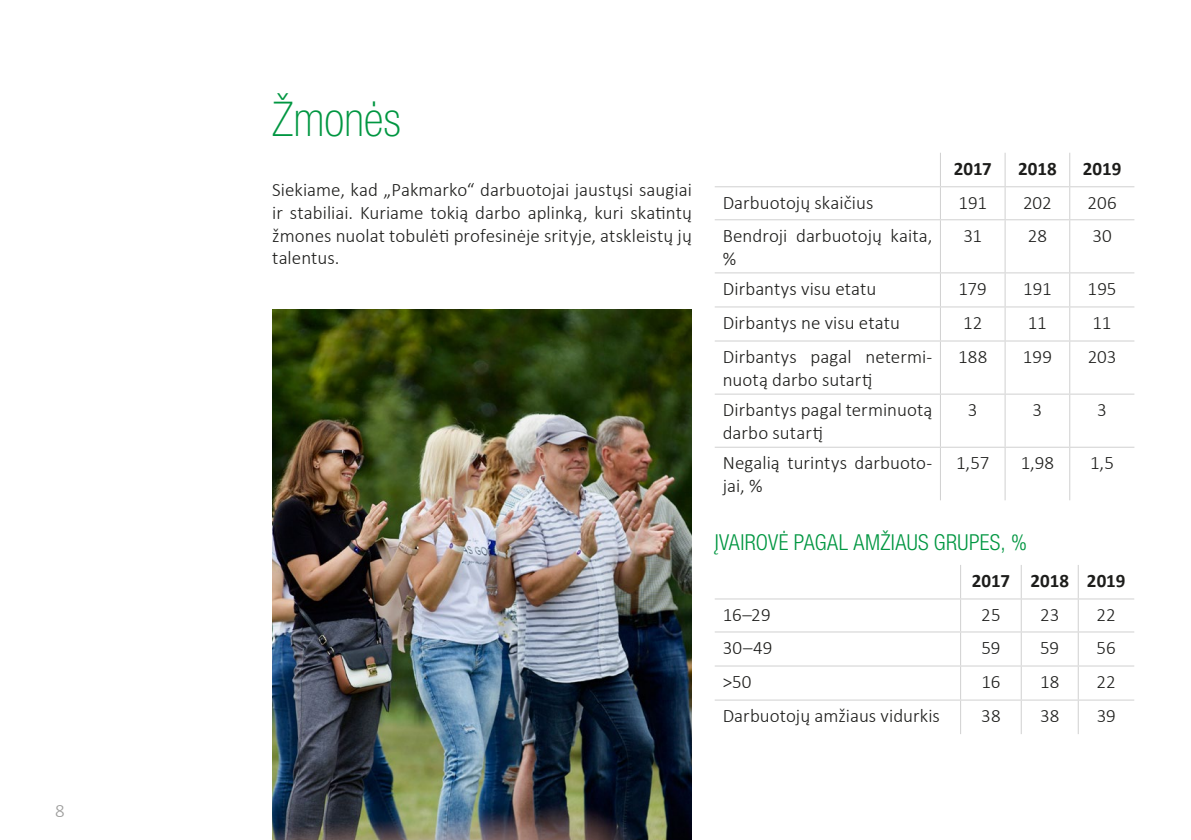
<style>
.page{position:relative;width:1191px;height:840px;background:#fff}
.page>*{position:absolute;margin:0;border:0;box-sizing:border-box;transform-origin:0 0}
.t1{font:100 48px "Helv Neue Cond VRS";letter-spacing:-.005em;color:#009641}
.t2{font:300 22px "Helv Neue Cond VRS";letter-spacing:.015em;color:#009641}
.t3{font:300 19px/22.8px "Calibri";color:#1d1d1b}
.t4{font:700 19px "Calibri";color:#1d1d1b}
.t5{font:300 19px "Calibri";color:#9d9d9c}
</style>
<div class="page">
<hr style="left:940px;top:153px;width:1px;height:33px;background:#d0d0d0">
<hr style="left:1004px;top:153px;width:1px;height:33px;background:#d0d0d0">
<hr style="left:1069px;top:153px;width:1px;height:33px;background:#d0d0d0">
<hr style="left:714px;top:186px;width:226px;height:1px;background:#d0d0d0">
<hr style="left:714px;top:219px;width:226px;height:1px;background:#d0d0d0">
<hr style="left:714px;top:272px;width:226px;height:1px;background:#d0d0d0">
<hr style="left:714px;top:306px;width:226px;height:1px;background:#d0d0d0">
<hr style="left:714px;top:340px;width:226px;height:1px;background:#d0d0d0">
<hr style="left:714px;top:393px;width:226px;height:1px;background:#d0d0d0">
<hr style="left:940px;top:187px;width:1px;height:32px;background:#d0d0d0">
<hr style="left:940px;top:220px;width:1px;height:52px;background:#d0d0d0">
<hr style="left:940px;top:273px;width:1px;height:33px;background:#d0d0d0">
<hr style="left:940px;top:307px;width:1px;height:33px;background:#d0d0d0">
<hr style="left:940px;top:341px;width:1px;height:52px;background:#d0d0d0">
<hr style="left:940px;top:394px;width:1px;height:52px;background:#d0d0d0">
<hr style="left:940px;top:186px;width:65px;height:1px;background:#d0d0d0">
<hr style="left:1005px;top:186px;width:64px;height:1px;background:#d0d0d0">
<hr style="left:1004px;top:187px;width:1px;height:32px;background:#d0d0d0">
<hr style="left:1004px;top:220px;width:1px;height:52px;background:#d0d0d0">
<hr style="left:1004px;top:273px;width:1px;height:33px;background:#d0d0d0">
<hr style="left:1004px;top:307px;width:1px;height:33px;background:#d0d0d0">
<hr style="left:1004px;top:341px;width:1px;height:52px;background:#d0d0d0">
<hr style="left:1004px;top:394px;width:1px;height:52px;background:#d0d0d0">
<hr style="left:940px;top:219px;width:65px;height:1px;background:#d0d0d0">
<hr style="left:1005px;top:219px;width:64px;height:1px;background:#d0d0d0">
<hr style="left:940px;top:272px;width:65px;height:1px;background:#d0d0d0">
<hr style="left:1005px;top:272px;width:64px;height:1px;background:#d0d0d0">
<hr style="left:940px;top:306px;width:65px;height:1px;background:#d0d0d0">
<hr style="left:1005px;top:306px;width:64px;height:1px;background:#d0d0d0">
<hr style="left:940px;top:340px;width:65px;height:1px;background:#d0d0d0">
<hr style="left:1005px;top:340px;width:64px;height:1px;background:#d0d0d0">
<hr style="left:940px;top:393px;width:65px;height:1px;background:#d0d0d0">
<hr style="left:1005px;top:393px;width:64px;height:1px;background:#d0d0d0">
<hr style="left:1069px;top:187px;width:1px;height:32px;background:#d0d0d0">
<hr style="left:1069px;top:220px;width:1px;height:52px;background:#d0d0d0">
<hr style="left:1069px;top:273px;width:1px;height:33px;background:#d0d0d0">
<hr style="left:1069px;top:307px;width:1px;height:33px;background:#d0d0d0">
<hr style="left:1069px;top:341px;width:1px;height:52px;background:#d0d0d0">
<hr style="left:1069px;top:394px;width:1px;height:52px;background:#d0d0d0">
<hr style="left:1069px;top:186px;width:65px;height:1px;background:#d0d0d0">
<hr style="left:1069px;top:219px;width:65px;height:1px;background:#d0d0d0">
<hr style="left:1069px;top:272px;width:65px;height:1px;background:#d0d0d0">
<hr style="left:1069px;top:306px;width:65px;height:1px;background:#d0d0d0">
<hr style="left:1069px;top:340px;width:65px;height:1px;background:#d0d0d0">
<hr style="left:1069px;top:393px;width:65px;height:1px;background:#d0d0d0">
<hr style="left:714px;top:446px;width:226px;height:1px;background:#d0d0d0">
<hr style="left:940px;top:447px;width:1px;height:53px;background:#d0d0d0">
<hr style="left:940px;top:446px;width:65px;height:1px;background:#d0d0d0">
<hr style="left:1005px;top:446px;width:64px;height:1px;background:#d0d0d0">
<hr style="left:1004px;top:447px;width:1px;height:53px;background:#d0d0d0">
<hr style="left:1069px;top:447px;width:1px;height:53px;background:#d0d0d0">
<hr style="left:1069px;top:446px;width:65px;height:1px;background:#d0d0d0">
<hr style="left:960px;top:564px;width:1px;height:34px;background:#d0d0d0">
<hr style="left:1020px;top:564px;width:1px;height:34px;background:#d0d0d0">
<hr style="left:1077px;top:564px;width:1px;height:34px;background:#d0d0d0">
<hr style="left:714px;top:598px;width:246px;height:1px;background:#d0d0d0">
<hr style="left:714px;top:631px;width:246px;height:1px;background:#d0d0d0">
<hr style="left:714px;top:665px;width:246px;height:1px;background:#d0d0d0">
<hr style="left:960px;top:599px;width:1px;height:32px;background:#d0d0d0">
<hr style="left:960px;top:632px;width:1px;height:33px;background:#d0d0d0">
<hr style="left:960px;top:666px;width:1px;height:33px;background:#d0d0d0">
<hr style="left:960px;top:598px;width:61px;height:1px;background:#d0d0d0">
<hr style="left:1021px;top:598px;width:57px;height:1px;background:#d0d0d0">
<hr style="left:1020px;top:599px;width:1px;height:32px;background:#d0d0d0">
<hr style="left:1020px;top:632px;width:1px;height:33px;background:#d0d0d0">
<hr style="left:1020px;top:666px;width:1px;height:33px;background:#d0d0d0">
<hr style="left:960px;top:631px;width:61px;height:1px;background:#d0d0d0">
<hr style="left:1021px;top:631px;width:57px;height:1px;background:#d0d0d0">
<hr style="left:960px;top:665px;width:61px;height:1px;background:#d0d0d0">
<hr style="left:1021px;top:665px;width:57px;height:1px;background:#d0d0d0">
<hr style="left:1077px;top:599px;width:1px;height:32px;background:#d0d0d0">
<hr style="left:1077px;top:632px;width:1px;height:33px;background:#d0d0d0">
<hr style="left:1077px;top:666px;width:1px;height:33px;background:#d0d0d0">
<hr style="left:1078px;top:598px;width:56px;height:1px;background:#d0d0d0">
<hr style="left:1078px;top:631px;width:56px;height:1px;background:#d0d0d0">
<hr style="left:1078px;top:665px;width:56px;height:1px;background:#d0d0d0">
<hr style="left:714px;top:699px;width:246px;height:1px;background:#d0d0d0">
<hr style="left:960px;top:700px;width:1px;height:33px;background:#d0d0d0">
<hr style="left:960px;top:699px;width:61px;height:1px;background:#d0d0d0">
<hr style="left:1021px;top:699px;width:57px;height:1px;background:#d0d0d0">
<hr style="left:1020px;top:700px;width:1px;height:33px;background:#d0d0d0">
<hr style="left:1077px;top:700px;width:1px;height:33px;background:#d0d0d0">
<hr style="left:1078px;top:699px;width:56px;height:1px;background:#d0d0d0">
<img style="left:272px;top:309px;width:420px;height:530px">
<p class="t5" style="left:55px;top:798px;width:11px">8</p>
<h1 class="t1" style="left:272px;top:92px;width:130px">Žmonės</h1>
<p class="t3" style="left:272px;top:177px;width:421px;text-align:justify">Siekiame, kad „Pakmarko“ darbuotojai jaustųsi saugiai ir stabiliai. Kuriame tokią darbo aplinką, kuri skatintų žmones nuolat tobulėti profesinėje srityje, atskleistų jų talentus.</p>
<p class="t4" style="left:953px;top:156px;width:40px">2017</p>
<p class="t4" style="left:1018px;top:156px;width:40px">2018</p>
<p class="t4" style="left:1082px;top:156px;width:40px">2019</p>
<p class="t3" style="left:722px;top:190px;width:152px">Darbuotojų skaičius</p>
<p class="t3" style="left:958px;top:190px;width:30px">191</p>
<p class="t3" style="left:1023px;top:190px;width:30px">202</p>
<p class="t3" style="left:1087px;top:190px;width:31px">206</p>
<p class="t3" style="left:722px;top:223px;width:211px">Bendroji darbuotojų kaita, %</p>
<p class="t3" style="left:963px;top:223px;width:20px">31</p>
<p class="t3" style="left:1027px;top:223px;width:21px">28</p>
<p class="t3" style="left:1092px;top:223px;width:21px">30</p>
<p class="t3" style="left:722px;top:276px;width:155px">Dirbantys visu etatu</p>
<p class="t3" style="left:958px;top:276px;width:30px">179</p>
<p class="t3" style="left:1023px;top:276px;width:30px">191</p>
<p class="t3" style="left:1087px;top:276px;width:30px">195</p>
<p class="t3" style="left:722px;top:310px;width:179px">Dirbantys ne visu etatu</p>
<p class="t3" style="left:963px;top:310px;width:21px">12</p>
<p class="t3" style="left:1028px;top:310px;width:21px">11</p>
<p class="t3" style="left:1092px;top:310px;width:21px">11</p>
<p class="t3" style="left:722px;top:344px;width:211px">Dirbantys pagal netermi&shy;nuotą darbo sutartį</p>
<p class="t3" style="left:958px;top:344px;width:31px">188</p>
<p class="t3" style="left:1022px;top:344px;width:31px">199</p>
<p class="t3" style="left:1087px;top:344px;width:30px">203</p>
<p class="t3" style="left:722px;top:397px;width:211px">Dirbantys pagal terminuotą darbo sutartį</p>
<p class="t3" style="left:968px;top:397px;width:11px">3</p>
<p class="t3" style="left:1032px;top:397px;width:11px">3</p>
<p class="t3" style="left:1097px;top:397px;width:11px">3</p>
<p class="t3" style="left:723px;top:450px;width:211px">Negalią turintys darbuoto&shy;jai, %</p>
<p class="t3" style="left:956px;top:450px;width:35px">1,57</p>
<p class="t3" style="left:1020px;top:450px;width:35px">1,98</p>
<p class="t3" style="left:1090px;top:450px;width:25px">1,5</p>
<p class="t2" style="left:714px;top:529px;width:314px">ĮVAIROVĖ PAGAL AMŽIAUS GRUPES, %</p>
<p class="t4" style="left:972px;top:568px;width:155px">2017 2018 2019</p>
<p class="t3" style="left:722px;top:602px;width:49px">16–29</p>
<p class="t3" style="left:981px;top:602px;width:21px">25</p>
<p class="t3" style="left:1040px;top:602px;width:21px">23</p>
<p class="t3" style="left:1096px;top:602px;width:21px">22</p>
<p class="t3" style="left:722px;top:635px;width:51px">30–49</p>
<p class="t3" style="left:981px;top:635px;width:20px">59</p>
<p class="t3" style="left:1040px;top:635px;width:20px">59</p>
<p class="t3" style="left:1096px;top:635px;width:21px">56</p>
<p class="t3" style="left:722px;top:669px;width:30px">&gt;50</p>
<p class="t3" style="left:981px;top:669px;width:20px">16</p>
<p class="t3" style="left:1040px;top:669px;width:21px">18</p>
<p class="t3" style="left:1096px;top:669px;width:21px">22</p>
<p class="t3" style="left:722px;top:703px;width:219px">Darbuotojų amžiaus vidurkis</p>
<p class="t3" style="left:981px;top:703px;width:21px">38</p>
<p class="t3" style="left:1040px;top:703px;width:21px">38</p>
<p class="t3" style="left:1096px;top:703px;width:21px">39</p>
</div>
